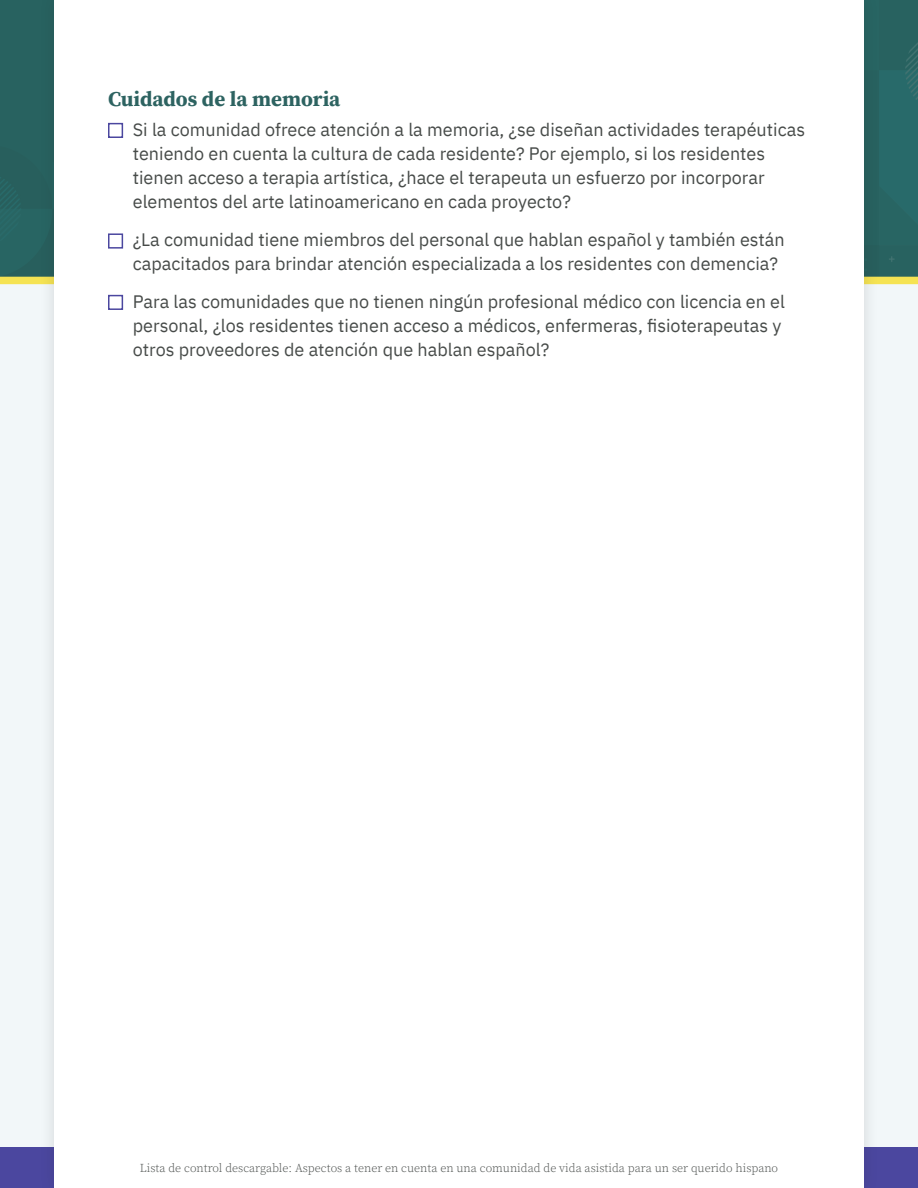
<style>
.page{position:relative;width:918px;height:1188px;background:#f2f7f9}
.page>*{position:absolute;margin:0;border:0;box-sizing:border-box;transform-origin:0 0}
.t1{font:700 21px "Source Serif Pro";color:#2d6361}
.t2{font:18px/24px "IBM Plex Sans";color:#474b49}
.t3{font:300 12px "Source Serif Pro";color:#474b49}
</style>
<div class="page">
<div style="left:0;top:0;width:918px;height:280px;background:#2d6361"></div>
<div style="left:0;top:277px;width:918px;height:7px;background:#f5e353"></div>
<div style="left:0;top:1148px;width:918px;height:40px;background:#4b479f"></div>
<div style="left:39px;top:0;width:841px;height:1188px;background:#231f20;opacity:.15"></div>
<div style="left:54px;top:0;width:810px;height:1188px;background:#fff"></div>
<div style="left:108px;top:123px;width:15px;height:15px;background:#fff;border:2px solid #4b479f"></div>
<div style="left:108px;top:233px;width:15px;height:16px;background:#fff;border:2px solid #4b479f"></div>
<div style="left:108px;top:295px;width:15px;height:15px;background:#fff;border:2px solid #4b479f"></div>
<p class="t1" style="left:108px;top:84px;width:234px">Cuidados de la memoria</p>
<p class="t2" style="left:133px;top:117px;width:674px">Si la comunidad ofrece atención a la memoria, ¿se diseñan actividades terapéuticas teniendo en cuenta la cultura de cada residente? Por ejemplo, si los residentes tienen acceso a terapia artística, ¿hace el terapeuta un esfuerzo por incorporar elementos del arte latinoamericano en cada proyecto?</p>
<p class="t2" style="left:133px;top:227px;width:653px">¿La comunidad tiene miembros del personal que hablan español y también están capacitados para brindar atención especializada a los residentes con demencia?</p>
<p class="t2" style="left:133px;top:289px;width:654px">Para las comunidades que no tienen ningún profesional médico con licencia en el personal, ¿los residentes tienen acceso a médicos, enfermeras, fisioterapeutas y otros proveedores de atención que hablan español?</p>
<p class="t3" style="left:140px;top:1160px;width:640px">Lista de control descargable: Aspectos a tener en cuenta en una comunidad de vida asistida para un ser querido hispano</p>
</div>
